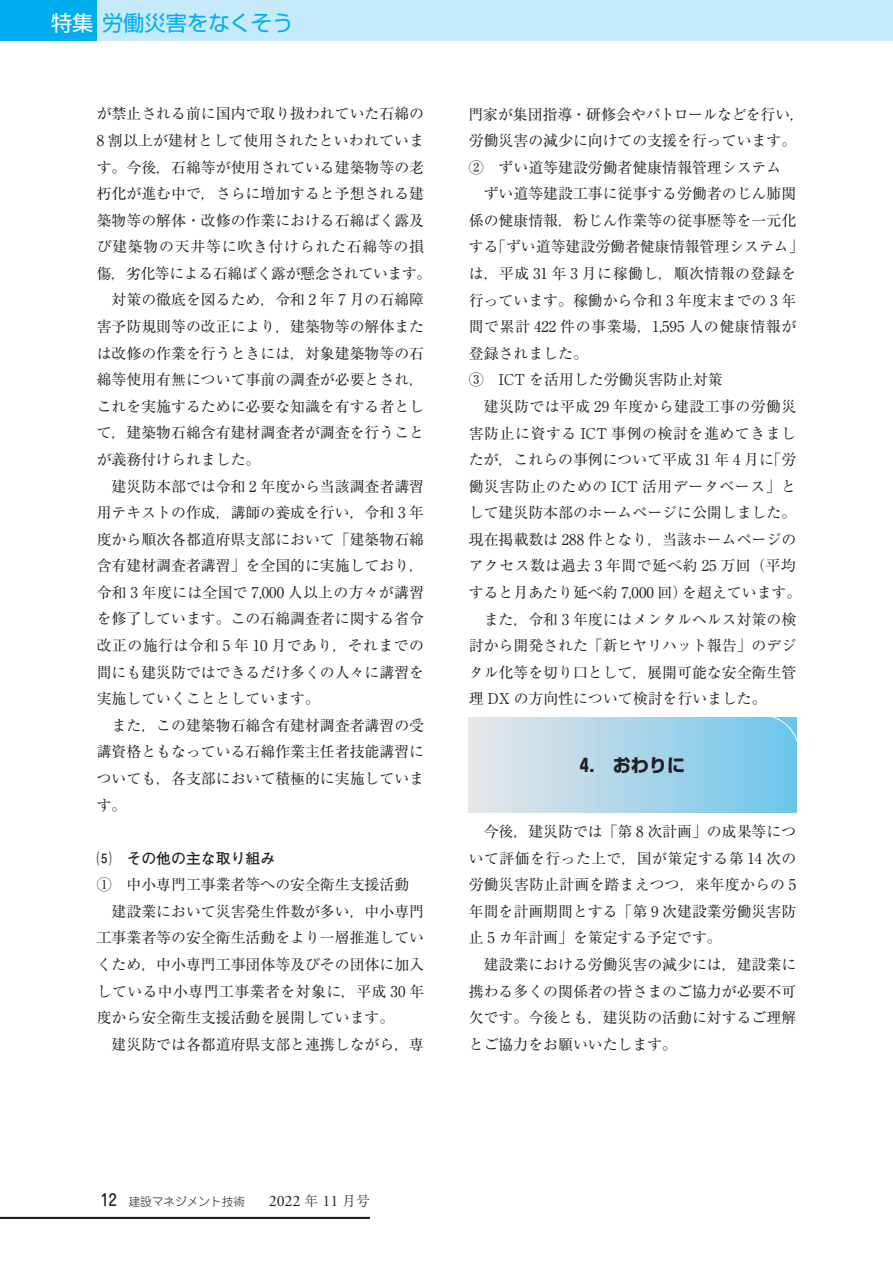
<style>
.page{position:relative;width:893px;height:1263px;background:#fff}
.page>*{position:absolute;margin:0;border:0;box-sizing:border-box;transform-origin:0 0}
.t1{font:21.3px "Shin Go Pr 6 N";color:#00aeef}
.t2{font:700 18px "Shin Go Pr 6 N";color:#231f20}
.本文_14Q{font:14.85px/26.5px "Ryumin Pr 6 N";color:#231f20;text-align:justify}
.小見出し__など{font:14.85px "Ryumin Pr 6 N";color:#231f20}
.中見出し__1___太ゴ_前アキ{font:700 14.85px "Futo Go B101 Pr 6 N";color:#231f20}
.t3{font:300 11.7px "Jun 101 Pro";color:#231f20}
.s1{color:#fff}
.s2{font-family:"Jun 34 Pro";font-weight:500;font-size:15.9px}
.s3{font-family:"Adobe Garamond Pro";font-weight:400;font-size:15.9px}
.s4{font-family:"Ryumin Pr 6 N";font-size:13.8px}
</style>
<div class="page">
<div style="left:0;top:0;width:98px;height:40px;background:#00aeef"></div>
<div style="left:98px;top:0;width:795px;height:40px;background:#c6eafa"></div>
<div style="left:469px;top:718px;width:327px;height:94px;background:linear-gradient(to right,#eae7e8,#6dc5eb)"></div>
<svg style="left:760px;top:718px;width:36px;height:36px"></svg>
<hr style="left:0;top:1217px;width:370px;height:2px;background:#231f20">
<h1 class="t1" style="left:51px;top:6px;width:244px"><span class="s1">特集</span>労働災害をなくそう</h1>
<p class="本文_14Q" style="left:97px;top:100px;width:336px;text-align:left">が禁止される前に国内で取り扱われていた石綿の<br>8 割以上が建材として使用されたといわれています。今後，石綿等が使用されている建築物等の老朽化が進む中で，さらに増加すると予想される建築物等の解体・改修の作業における石綿ばく露及び建築物の天井等に吹き付けられた石綿等の損傷，劣化等による石綿ばく露が懸念されています。</p>
<p class="本文_14Q" style="left:97px;top:286px;width:329px;text-indent:15px">対策の徹底を図るため，令和 2 年 7 月の石綿障害予防規則等の改正により，建築物等の解体または改修の作業を行うときには，対象建築物等の石綿等使用有無について事前の調査が必要とされ，これを実施するために必要な知識を有する者として，建築物石綿含有建材調査者が調査を行うことが義務付けられました。</p>
<p class="本文_14Q" style="left:97px;top:472px;width:329px;text-indent:15px">建災防本部では令和 2 年度から当該調査者講習用テキストの作成，講師の養成を行い，令和 3 年度から順次各都道府県支部において「建築物石綿含有建材調査者講習」を全国的に実施しており，令和 3 年度には全国で 7,000 人以上の方々が講習を修了しています。この石綿調査者に関する省令改正の施行は令和 5 年 10 月であり，それまでの間にも建災防ではできるだけ多くの人々に講習を実施していくこととしています。</p>
<p class="本文_14Q" style="left:97px;top:711px;width:329px;text-indent:15px">また，この建築物石綿含有建材調査者講習の受講資格ともなっている石綿作業主任者技能講習についても，各支部において積極的に実施しています。</p>
<p class="中見出し__1___太ゴ_前アキ" style="left:97px;top:846px;width:180px">⑸　その他の主な取り組み</p>
<p class="小見出し__など" style="left:97px;top:873px;width:314px">①　中小専門工事業者等への安全衛生支援活動</p>
<p class="本文_14Q" style="left:97px;top:897px;width:329px;text-indent:15px">建設業において災害発生件数が多い，中小専門工事業者等の安全衛生活動をより一層推進していくため，中小専門工事団体等及びその団体に加入している中小専門工事業者を対象に，平成 30 年度から安全衛生支援活動を展開しています。</p>
<p class="本文_14Q" style="left:112px;top:1030px;width:314px">建災防では各都道府県支部と連携しながら，専</p>
<p class="本文_14Q" style="left:468px;top:100px;width:338px">門家が集団指導・研修会やパトロールなどを行い，労働災害の減少に向けての支援を行っています。</p>
<p class="小見出し__など" style="left:469px;top:155px;width:314px">②　ずい道等建設労働者健康情報管理システム</p>
<p class="本文_14Q" style="left:469px;top:180px;width:336px;text-align:left;text-indent:15px">ずい道等建設工事に従事する労働者のじん肺関係の健康情報，粉じん作業等の従事歴等を一元化する「ずい道等建設労働者健康情報管理システム」は，平成 31 年 3 月に稼働し，順次情報の登録を行っています。稼働から令和 3 年度末までの 3 年間で累計 422 件の事業場，1,595 人の健康情報が登録されました。</p>
<p class="小見出し__など" style="left:469px;top:368px;width:255px">③　ICT を活用した労働災害防止対策</p>
<p class="本文_14Q" style="left:469px;top:392px;width:334px;text-align:left;text-indent:15px">建災防では平成 29 年度から建設工事の労働災害防止に資する ICT 事例の検討を進めてきましたが，これらの事例について平成 31 年 4 月に「労働災害防止のための ICT 活用データベース」として建災防本部のホームページに公開しました。現在掲載数は 288 件となり，当該ホームページのアクセス数は過去 3 年間で延べ約 25 万回（平均すると月あたり延べ約 7,000 回）を超えています。</p>
<p class="本文_14Q" style="left:469px;top:605px;width:329px;text-indent:15px">また，令和 3 年度にはメンタルヘルス対策の検討から開発された「新ヒヤリハット報告」のデジタル化等を切り口として，展開可能な安全衛生管理 DX の方向性について検討を行いました。</p>
<p class="t2" style="left:580px;top:751px;width:107px">4.　おわりに</p>
<p class="本文_14Q" style="left:469px;top:817px;width:329px;text-indent:15px">今後，建災防では「第 8 次計画」の成果等について評価を行った上で，国が策定する第 14 次の労働災害防止計画を踏まえつつ，来年度からの 5年間を計画期間とする「第 9 次建設業労働災害防止 5 カ年計画」を策定する予定です。</p>
<p class="本文_14Q" style="left:469px;top:950px;width:329px;text-indent:15px">建設業における労働災害の減少には，建設業に携わる多くの関係者の皆さまのご協力が必要不可欠です。今後とも，建災防の活動に対するご理解とご協力をお願いいたします。</p>
<p class="t3" style="left:101px;top:1192px;width:270px"><span class="s2">12</span> 建設マネジメント技術　　<span class="s3">2022</span> <span class="s4">年</span> <span class="s3">11</span> <span class="s4">月号</span></p>
</div>
